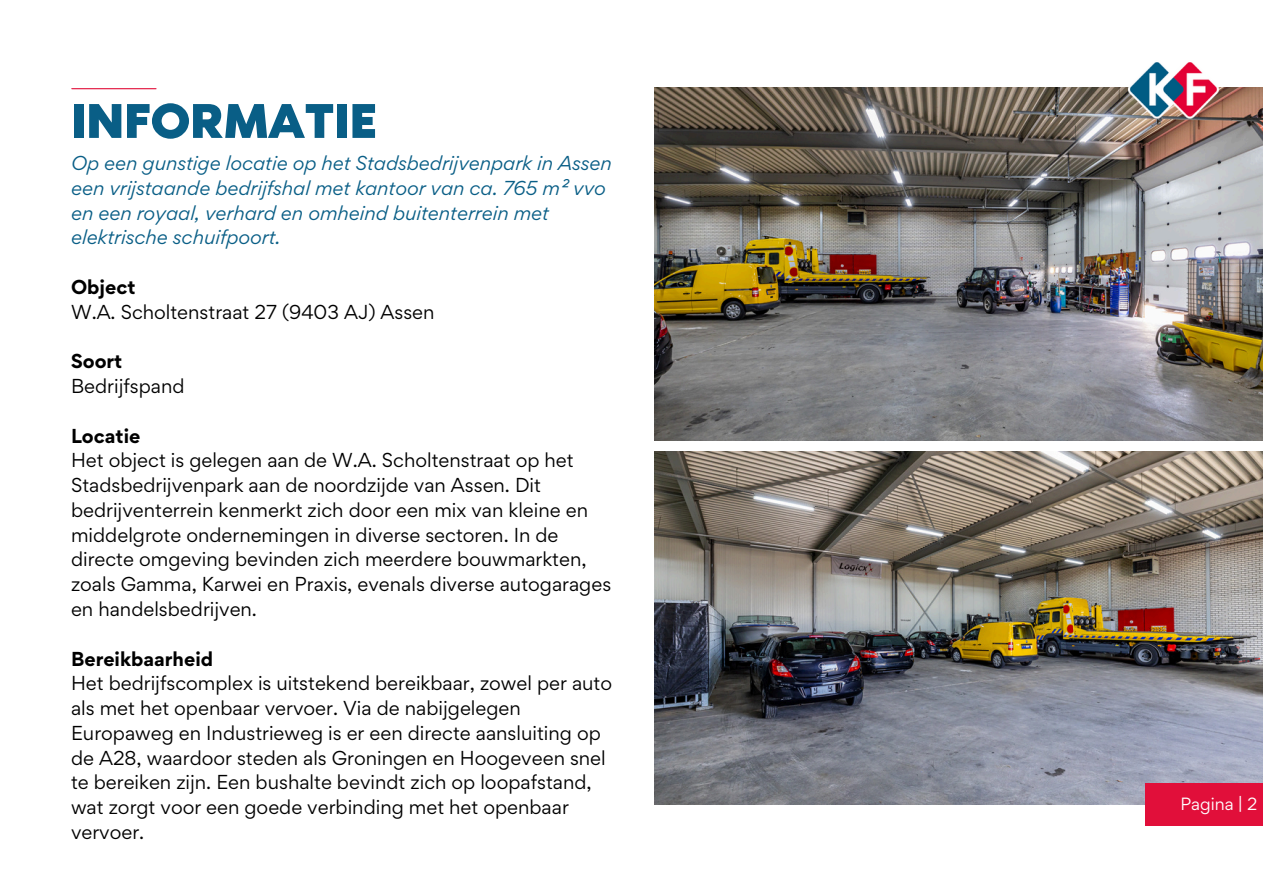
<style>
.page{position:relative;width:1263px;height:894px;background:#fff}
.page>*{position:absolute;margin:0;border:0;box-sizing:border-box;transform-origin:0 0}
.t1{font:61.35px "RTL Media Pro Medium";color:#095e86}
.t2{font:18px/24.8px "Gordita";color:#000}
.t3{font:italic 18px/24.8px "Gordita";color:#095e86}
.t4{font:15.75px "Gordita";color:#fff}
.s1{font-weight:700}
</style>
<div class="page">
<hr style="left:72px;top:88px;width:84px;height:1px;background:#e10f3a">
<img style="left:654px;top:87px;width:609px;height:353px">
<img style="left:654px;top:451px;width:609px;height:353px">
<img style="left:1128px;top:62px;width:90px;height:57px">
<div style="left:1146px;top:782px;width:117px;height:43px;background:#e10f3a"></div>
<p class="t1" style="left:71px;top:94px;width:307px">INFORMATIE</p>
<h2 class="t3" style="left:71px;top:150px;width:542px">Op een gunstige locatie op het Stadsbedrijvenpark in Assen een vrijstaande bedrijfshal met kantoor van ca. 765 m² vvo en een royaal, verhard en omheind buitenterrein met elektrische schuifpoort.</h2>
<h2 class="t2" style="left:71px;top:274px;width:365px"><span class="s1">Object<br></span>W.A. Scholtenstraat 27 (9403 AJ) Assen</h2>
<h2 class="t2" style="left:71px;top:348px;width:115px"><span class="s1">Soort<br></span>Bedrijfspand</h2>
<h2 class="t2" style="left:71px;top:423px;width:542px"><span class="s1">Locatie<br></span>Het object is gelegen aan de W.A. Scholtenstraat op het Stadsbedrijvenpark aan de noordzijde van Assen. Dit bedrijventerrein kenmerkt zich door een mix van kleine en middelgrote ondernemingen in diverse sectoren. In de directe omgeving bevinden zich meerdere bouwmarkten, zoals Gamma, Karwei en Praxis, evenals diverse autogarages en handelsbedrijven.</h2>
<h2 class="t2" style="left:71px;top:645px;width:543px"><span class="s1">Bereikbaarheid<br></span>Het bedrijfscomplex is uitstekend bereikbaar, zowel per auto als met het openbaar vervoer. Via de nabijgelegen Europaweg en Industrieweg is er een directe aansluiting op de A28, waardoor steden als Groningen en Hoogeveen snel te bereiken zijn. Een bushalte bevindt zich op loopafstand, wat zorgt voor een goede verbinding met het openbaar vervoer.</h2>
<p class="t4" style="left:1180px;top:793px;width:78px">Pagina | 2</p>
</div>
